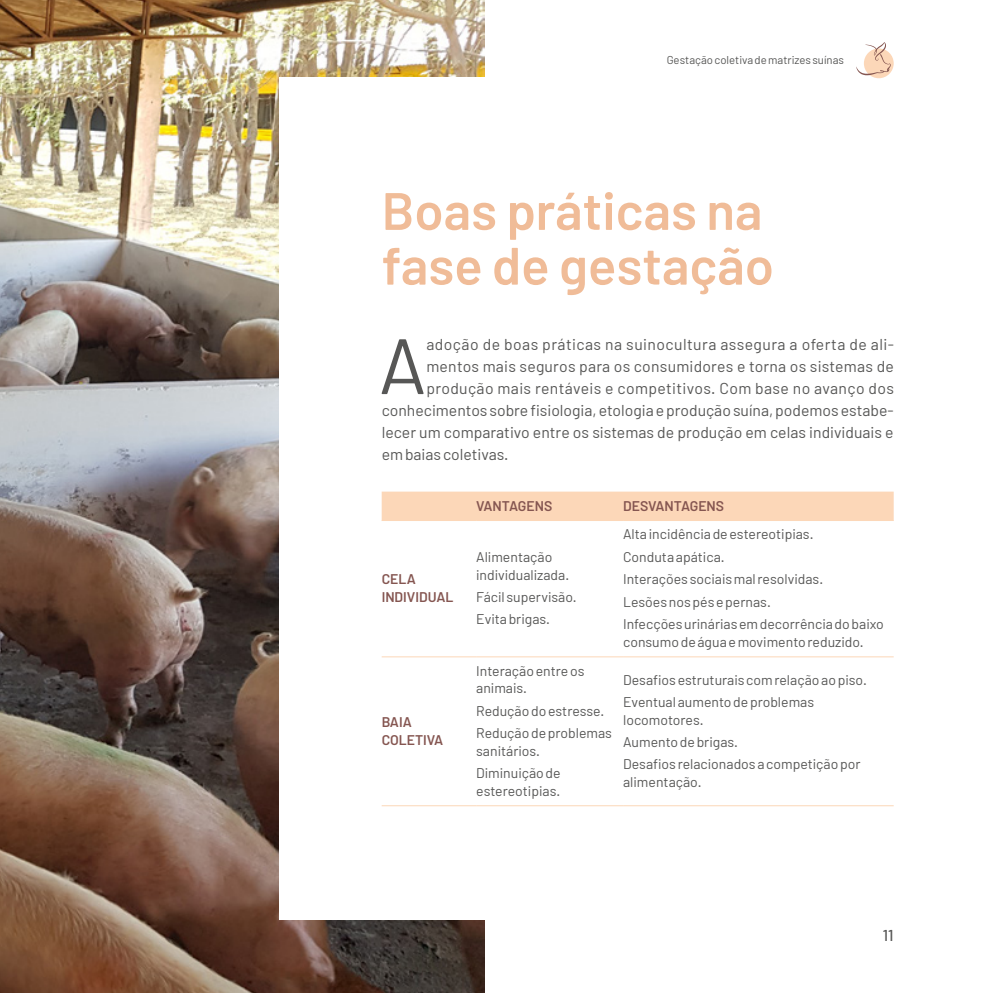
<style>
.page{position:relative;width:993px;height:993px;background:#fff}
.page>*{position:absolute;margin:0;border:0;box-sizing:border-box;transform-origin:0 0}
.t1{font:78.23px "Barlow";color:#575756}
.t2{font:600 52.5px/54.8px "Barlow";color:#f0bc98}
.t3{font:15.75px "Barlow";letter-spacing:.005em;color:#575756}
.t4{font:15.75px "Barlow";letter-spacing:.03em;color:#575756}
.t5{font:15.75px "Barlow";letter-spacing:.025em;color:#575756}
.t6{font:500 15.75px "Barlow";color:#575756}
.t7{font:14px/22.4px "Barlow";color:#575756}
.t8{font:600 14px/17.5px "Barlow";color:#855651}
.t9{font:11.38px "Barlow";color:#575756}
</style>
<div class="page">
<img style="left:0;top:0;width:484px;height:992px">
<div style="left:279px;top:77px;width:282px;height:842px;background:#fff"></div>
<div style="left:381px;top:491px;width:512px;height:29px;background:#fcd7b8"></div>
<hr style="left:381px;top:520px;width:95px;height:1px;background:#fcd7b8">
<hr style="left:476px;top:520px;width:147px;height:1px;background:#fcd7b8">
<hr style="left:623px;top:520px;width:270px;height:1px;background:#fcd7b8">
<hr style="left:381px;top:656px;width:95px;height:1px;background:#fcd7b8">
<hr style="left:476px;top:656px;width:147px;height:1px;background:#fcd7b8">
<hr style="left:623px;top:656px;width:270px;height:1px;background:#fcd7b8">
<hr style="left:381px;top:805px;width:95px;height:1px;background:#fcd7b8">
<hr style="left:476px;top:805px;width:147px;height:1px;background:#fcd7b8">
<hr style="left:623px;top:805px;width:270px;height:1px;background:#fcd7b8">
<div style="left:863px;top:48px;width:30px;height:30px;background:#fcd7b8;border-radius:50%"></div>
<svg style="left:856px;top:42px;width:34px;height:33px"></svg>
<p class="t9" style="left:666px;top:53px;width:179px">Gestação coletiva de matrizes suínas</p>
<h2 class="t2" style="left:381px;top:183px;width:393px">Boas práticas na fase de gestação</h2>
<h1 class="t1" style="left:379px;top:317px;width:49px">A</h1>
<p class="t4" style="left:426px;top:335px;width:469px">adoção de boas práticas na suinocultura assegura a oferta de ali-</p>
<p class="t3" style="left:426px;top:356px;width:469px">mentos mais seguros para os consumidores e torna os sistemas de</p>
<p class="t5" style="left:426px;top:378px;width:469px">produção mais rentáveis e competitivos. Com base no avanço dos</p>
<p class="t3" style="left:381px;top:400px;width:513px">conhecimentos sobre fisiologia, etologia e produção suína, podemos estabe-</p>
<p class="t3" style="left:381px;top:422px;width:513px">lecer um comparativo entre os sistemas de produção em celas individuais e</p>
<p class="t3" style="left:381px;top:444px;width:128px">em baias coletivas.</p>
<p class="t8" style="left:381px;top:570px;width:73px">CELA<br>INDIVIDUAL</p>
<p class="t8" style="left:381px;top:712px;width:63px">BAIA<br>COLETIVA</p>
<p class="t8" style="left:476px;top:496px;width:78px">VANTAGENS</p>
<p class="t8" style="left:623px;top:496px;width:103px">DESVANTAGENS</p>
<p class="t7" style="left:476px;top:547px;width:94px;line-height:17.5px">Alimentação individualizada.</p>
<p class="t7" style="left:476px;top:585px;width:102px">Fácil supervisão.<br>Evita brigas.</p>
<p class="t7" style="left:476px;top:661px;width:110px;line-height:17.5px">Interação entre os animais.</p>
<p class="t7" style="left:476px;top:699px;width:137px">Redução do estresse.<br>Redução de problemas</p>
<p class="t7" style="left:476px;top:739px;width:86px">sanitários.<br>Diminuição de</p>
<p class="t7" style="left:476px;top:778px;width:86px">estereotipias.</p>
<p class="t7" style="left:623px;top:522px;width:262px">Alta incidência de estereotipias.<br>Conduta apática.<br>Interações sociais mal resolvidas.<br>Lesões nos pés e pernas.<br>Infecções urinárias em decorrência do baixo</p>
<p class="t7" style="left:623px;top:630px;width:242px">consumo de água e movimento reduzido.</p>
<p class="t7" style="left:623px;top:667px;width:245px">Desafios estruturais com relação ao piso.<br>Eventual aumento de problemas</p>
<p class="t7" style="left:623px;top:707px;width:239px">locomotores.<br>Aumento de brigas.<br>Desafios relacionados a competição por</p>
<p class="t7" style="left:623px;top:770px;width:80px">alimentação.</p>
<p class="t6" style="left:882px;top:925px;width:12px">11</p>
</div>
